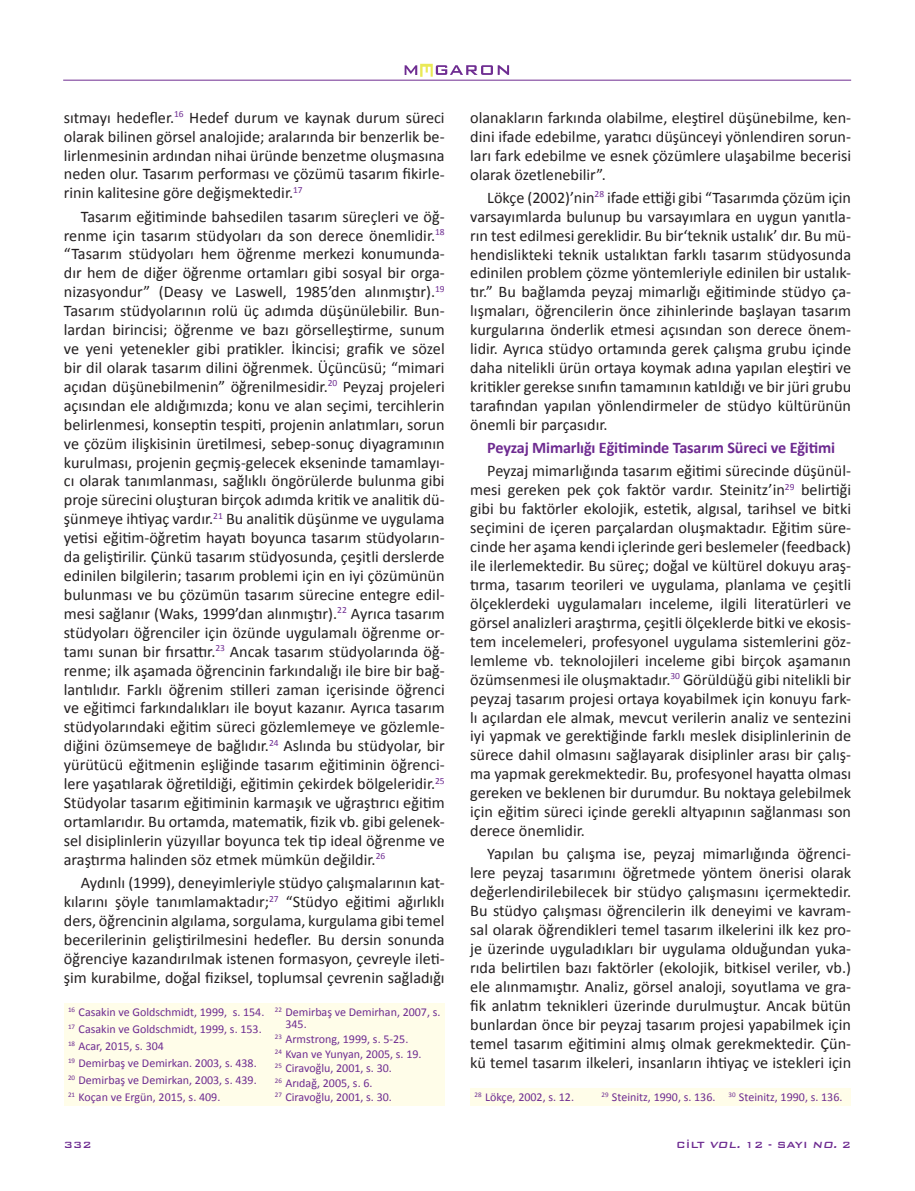
<style>
.page{position:relative;width:915px;height:1191px;background:#fff}
.page>*{position:absolute;margin:0;border:0;box-sizing:border-box;transform-origin:0 0}
.t1{font:16.2px/18.9px "Calibri";color:#231f20;text-align:justify}
.t2{font:700 16.2px "Calibri";letter-spacing:-.01em;color:#6e2c91}
.t3{font:12px/17.1px "Calibri";color:#6e2c91}
.t4{font:500 12px "Bank Gothic BT";color:#6e2c91}
.s1{font-style:italic}
</style>
<div class="page">
<svg style="left:404px;top:64px;width:105px;height:13px"></svg>
<hr style="left:63px;top:80px;width:787px;height:1px;background:#6e2c91">
<div style="left:64px;top:1002px;width:206px;height:103px;background:#fffde9"></div>
<div style="left:270px;top:1002px;width:174px;height:103px;background:#fffde9"></div>
<div style="left:470px;top:1088px;width:127px;height:17px;background:#fffde9"></div>
<div style="left:597px;top:1088px;width:127px;height:17px;background:#fffde9"></div>
<div style="left:724px;top:1088px;width:126px;height:17px;background:#fffde9"></div>
<p class="t1" style="left:64px;top:107px;width:382px">sıtmayı hedefler.<sup>16</sup> Hedef durum ve kaynak durum süreci olarak bilinen görsel analojide; aralarında bir benzerlik be&shy;lirlenmesinin ardından nihai üründe benzetme oluşmasına neden olur. Tasarım performası ve çözümü tasarım fikirle&shy;rinin kalitesine göre değişmektedir.<sup>17</sup></p>
<p class="t1" style="left:64px;top:206px;width:382px;text-indent:17px">Tasarım eğitiminde bahsedilen tasarım süreçleri ve öğ&shy;renme için tasarım stüdyoları da son derece önemlidir.<sup>18 </sup>“Tasarım stüdyoları hem öğrenme merkezi konumunda&shy;dır hem de diğer öğrenme ortamları gibi sosyal bir orga&shy;nizasyondur” (Deasy ve Laswell, 1985’den alınmıştır).<sup>19<br></sup>Tasarım stüdyolarının rolü üç adımda düşünülebilir. Bun&shy;lardan birincisi; öğrenme ve bazı görselleştirme, sunum ve yeni yetenekler gibi pratikler. İkincisi; grafik ve sözel bir dil olarak tasarım dilini öğrenmek. Üçüncüsü; “mimari açıdan düşünebilmenin” öğrenilmesidir.<sup>20</sup> Peyzaj projeleri açısından ele aldığımızda; konu ve alan seçimi, tercihlerin belirlenmesi, konseptin tespiti, projenin anlatımları, sorun ve çözüm ilişkisinin üretilmesi, sebep-sonuç diyagramının kurulması, projenin geçmiş-gelecek ekseninde tamamlayı&shy;cı olarak tanımlanması, sağlıklı öngörülerde bulunma gibi proje sürecini oluşturan birçok adımda kritik ve analitik dü&shy;şünmeye ihtiyaç vardır.<sup>21</sup> Bu analitik düşünme ve uygulama yetisi eğitim-öğretim hayatı boyunca tasarım stüdyoların&shy;da geliştirilir. Çünkü tasarım stüdyosunda, çeşitli derslerde edinilen bilgilerin; tasarım problemi için en iyi çözümünün bulunması ve bu çözümün tasarım sürecine entegre edil&shy;mesi sağlanır (Waks, 1999’dan alınmıştır).<sup>22</sup> Ayrıca tasarım stüdyoları öğrenciler için özünde uygulamalı öğrenme or&shy;tamı sunan bir fırsattır.<sup>23</sup> Ancak tasarım stüdyolarında öğ&shy;renme; ilk aşamada öğrencinin farkındalığı ile bire bir bağ&shy;lantılıdır. Farklı öğrenim stilleri zaman içerisinde öğrenci ve eğitimci farkındalıkları ile boyut kazanır. Ayrıca tasarım stüdyolarındaki eğitim süreci gözlemlemeye ve gözlemle&shy;diğini özümsemeye de bağlıdır.<sup>24</sup> Aslında bu stüdyolar, bir yürütücü eğitmenin eşliğinde tasarım eğitiminin öğrenci&shy;lere yaşatılarak öğretildiği, eğitimin çekirdek bölgeleridir.<sup>25<br></sup>Stüdyolar tasarım eğitiminin karmaşık ve uğraştırıcı eğitim ortamlarıdır. Bu ortamda, matematik, fizik vb. gibi gelenek&shy;sel disiplinlerin yüzyıllar boyunca tek tip ideal öğrenme ve araştırma halinden söz etmek mümkün değildir.<sup>26</sup></p>
<p class="t1" style="left:64px;top:872px;width:382px;text-indent:17px">Aydınlı (1999), deneyimleriyle stüdyo çalışmalarının kat&shy;kılarını şöyle tanımlamaktadır;<sup>27</sup> “Stüdyo eğitimi ağırlıklı ders, öğrencinin algılama, sorgulama, kurgulama gibi temel becerilerinin geliştirilmesini hedefler. Bu dersin sonunda öğrenciye kazandırılmak istenen formasyon, çevreyle ileti&shy;şim kurabilme, doğal fiziksel, toplumsal çevrenin sağladığı</p>
<p class="t3" style="left:68px;top:1002px;width:198px"><sup>16</sup> Casakin ve Goldschmidt, 1999, s. 154.<br><sup>17</sup> Casakin ve Goldschmidt, 1999, s. 153.<br><sup>18</sup> Acar, 2015, s. 304<br><sup>19</sup> Demirbaş ve Demirkan. 2003, s. 438.<br><sup>20</sup> Demirbaş ve Demirkan, 2003, s. 439.<br><sup>21</sup> Koçan ve Ergün, 2015, s. 409.</p>
<p class="t3" style="left:285px;top:1005px;width:156px;line-height:12.5px;text-indent:-10px"><sup>22</sup> Demirbaş ve Demirhan, 2007, s.<br>345.</p>
<p class="t3" style="left:275px;top:1031px;width:148px;line-height:14.5px"><sup>23</sup> Armstrong, 1999, s. 5-25.<br><sup>24</sup> Kvan ve Yunyan, 2005, s. 19.<br><sup>25</sup> Ciravoğlu, 2001, s. 30.<br><sup>26</sup> Arıdağ, 2005, s. 6.<br><sup>27</sup> Ciravoğlu, 2001, s. 30.</p>
<p class="t1" style="left:470px;top:107px;width:382px">olanakların farkında olabilme, eleştirel düşünebilme, ken&shy;dini ifade edebilme, yaratıcı düşünceyi yönlendiren sorun&shy;ları fark edebilme ve esnek çözümlere ulaşabilme becerisi olarak özetlenebilir”.</p>
<p class="t1" style="left:470px;top:187px;width:382px;text-indent:17px">Lökçe (2002)’nin<sup>28</sup> ifade ettiği gibi “Tasarımda çözüm için varsayımlarda bulunup bu varsayımlara en uygun yanıtla&shy;rın test edilmesi gereklidir. Bu bir‘teknik ustalık’ dır. Bu mü&shy;hendislikteki teknik ustalıktan farklı tasarım stüdyosunda edinilen problem çözme yöntemleriyle edinilen bir ustalık&shy;tır.” Bu bağlamda peyzaj mimarlığı eğitiminde stüdyo ça&shy;lışmaları, öğrencilerin önce zihinlerinde başlayan tasarım kurgularına önderlik etmesi açısından son derece önem&shy;lidir. Ayrıca stüdyo ortamında gerek çalışma grubu içinde daha nitelikli ürün ortaya koymak adına yapılan eleştiri ve kritikler gerekse sınıfın tamamının katıldığı ve bir jüri grubu tarafından yapılan yönlendirmeler de stüdyo kültürünün önemli bir parçasıdır.</p>
<p class="t2" style="left:487px;top:438px;width:349px">Peyzaj Mimarlığı Eğitiminde Tasarım Süreci ve Eğitimi</p>
<p class="t1" style="left:470px;top:461px;width:382px;text-indent:17px">Peyzaj mimarlığında tasarım eğitimi sürecinde düşünül&shy;mesi gereken pek çok faktör vardır. Steinitz’in<sup>29</sup> belirtiği gibi bu faktörler ekolojik, estetik, algısal, tarihsel ve bitki seçimini de içeren parçalardan oluşmaktadır. Eğitim süre&shy;cinde her aşama kendi içlerinde geri beslemeler (feedback) ile ilerlemektedir. Bu süreç; doğal ve kültürel dokuyu araş&shy;tırma, tasarım teorileri ve uygulama, planlama ve çeşitli ölçeklerdeki uygulamaları inceleme, ilgili literatürleri ve görsel analizleri araştırma, çeşitli ölçeklerde bitki ve ekosis&shy;tem incelemeleri, profesyonel uygulama sistemlerini göz&shy;lemleme vb. teknolojileri inceleme gibi birçok aşamanın özümsenmesi ile oluşmaktadır.<sup>30</sup> Görüldüğü gibi nitelikli bir peyzaj tasarım projesi ortaya koyabilmek için konuyu fark&shy;lı açılardan ele almak, mevcut verilerin analiz ve sentezini iyi yapmak ve gerektiğinde farklı meslek disiplinlerinin de sürece dahil olmasını sağlayarak disiplinler arası bir çalış&shy;ma yapmak gerekmektedir. Bu, profesyonel hayatta olması gereken ve beklenen bir durumdur. Bu noktaya gelebilmek için eğitim süreci içinde gerekli altyapının sağlanması son derece önemlidir.</p>
<p class="t1" style="left:470px;top:843px;width:382px;text-indent:17px">Yapılan bu çalışma ise, peyzaj mimarlığında öğrenci&shy;lere peyzaj tasarımını öğretmede yöntem önerisi olarak değerlendirilebilecek bir stüdyo çalışmasını içermektedir.<br>Bu stüdyo çalışması öğrencilerin ilk deneyimi ve kavram&shy;sal olarak öğrendikleri temel tasarım ilkelerini ilk kez pro&shy;je üzerinde uyguladıkları bir uygulama olduğundan yuka&shy;rıda belirtilen bazı faktörler (ekolojik, bitkisel veriler, vb.) ele alınmamıştır. Analiz, görsel analoji, soyutlama ve gra&shy;fik anlatım teknikleri üzerinde durulmuştur. Ancak bütün bunlardan önce bir peyzaj tasarım projesi yapabilmek için temel tasarım eğitimini almış olmak gerekmektedir. Çün&shy;kü temel tasarım ilkeleri, insanların ihtiyaç ve istekleri için</p>
<p class="t3" style="left:474px;top:1088px;width:101px"><sup>28</sup> Lökçe, 2002, s. 12.</p>
<p class="t3" style="left:601px;top:1088px;width:242px"><sup>29</sup> Steinitz, 1990, s. 136. <sup>30</sup> Steinitz, 1990, s. 136.</p>
<p class="t4" style="left:64px;top:1138px;width:29px">332</p>
<p class="t4" style="left:676px;top:1138px;width:176px">CİLT <span class="s1">VOL.</span> 12 - SAYI <span class="s1">NO.</span> 2</p>
</div>
